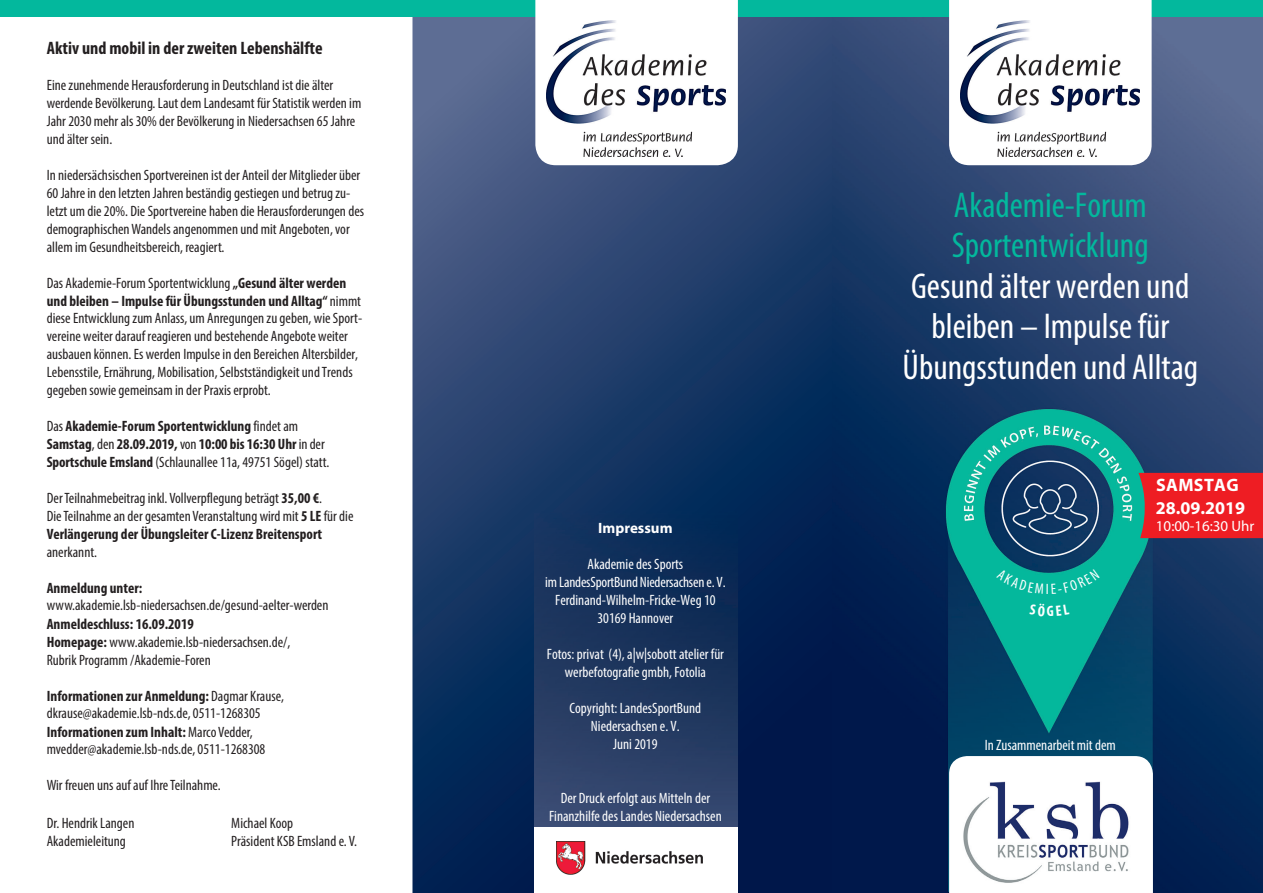
<style>
.page{position:relative;width:1263px;height:893px;background:#fff}
.page>*{position:absolute;margin:0;border:0;box-sizing:border-box;transform-origin:0 0}
.t1{font:condensed 36px/40.5px "Myriad Pro";color:#fff;text-align:center}
.t2{font:condensed 36px/40.5px "Myriad Pro";color:#03b89d}
.t3{font:700 condensed 18px "Myriad Pro";color:#231f20}
.t4{font:700 18px/23.7px "Myriad Pro";letter-spacing:.02em;color:#fff}
.t5{font:condensed 15px/17.9px "Myriad Pro";color:#231f20}
.t6{font:condensed 15px/18px "Myriad Pro";color:#fff;text-align:center}
.t7{font:700 condensed 15px/18px "Myriad Pro";color:#231f20}
.t8{font:15px "Myriad Pro";color:#fff}
.t9{font:700 15px "Myriad Pro";color:#fff}
.s1{font-weight:700}
.s2{font-weight:400}
</style>
<div class="page">
<img style="left:412px;top:17px;width:420px;height:876px">
<img style="left:832px;top:17px;width:431px;height:876px">
<img style="left:535px;top:511px;width:203px;height:382px">
<div style="left:1138px;top:473px;width:125px;height:65px;background:#ee1d23"></div>
<div style="left:0;top:0;width:1263px;height:17px;background:#03b89d"></div>
<svg style="left:535px;top:0;width:203px;height:165px"></svg>
<img style="left:547px;top:21px;width:179px;height:136px">
<svg style="left:949px;top:0;width:202px;height:165px"></svg>
<img style="left:961px;top:21px;width:178px;height:136px">
<div style="left:534px;top:827px;width:203px;height:66px;background:#fff"></div>
<img style="left:557px;top:841px;width:146px;height:34px">
<svg style="left:949px;top:756px;width:204px;height:137px"></svg>
<img style="left:959px;top:766px;width:186px;height:125px">
<svg style="left:996px;top:569px;width:48px;height:25px"></svg>
<svg style="left:1051px;top:569px;width:49px;height:25px"></svg>
<svg style="left:1030px;top:603px;width:39px;height:13px"></svg>
<p class="t3" style="left:47px;top:37px;width:277px">Aktiv und mobil in der zweiten Lebenshälfte</p>
<p class="t5" style="left:47px;top:76px;width:316px">Eine zunehmende Herausforderung in Deutschland ist die älter werdende Bevölkerung. Laut dem Landesamt für Statistik werden im Jahr 2030 mehr als 30% der Bevölkerung in Niedersachsen 65 Jahre und älter sein.</p>
<p class="t5" style="left:47px;top:166px;width:319px">In niedersächsischen Sportvereinen ist der Anteil der Mitglieder über 60 Jahre in den letzten Jahren beständig gestiegen und betrug zu&shy;letzt um die 20%. Die Sportvereine haben die Herausforderungen des demographischen Wandels angenommen und mit Angeboten, vor allem im Gesundheitsbereich, reagiert.</p>
<p class="t5" style="left:47px;top:274px;width:317px">Das Akademie-Forum Sportentwicklung <span class="s1">„Gesund älter werden und bleiben – Impulse für Übungsstunden und Alltag“</span> nimmt diese Entwicklung zum Anlass, um Anregungen zu geben, wie Sport&shy;vereine weiter darauf reagieren und bestehende Angebote weiter ausbauen können. Es werden Impulse in den Bereichen Altersbilder, Lebensstile, Ernährung, Mobilisation, Selbstständigkeit und Trends gegeben sowie gemeinsam in der Praxis erprobt.</p>
<p class="t7" style="left:47px;top:417px;width:284px"><span class="s2">Das</span> Akademie-Forum Sportentwicklung <span class="s2">findet am<br></span>Samstag<span class="s2">, den</span> 28.09.2019, <span class="s2">von</span> 10:00 bis 16:30 Uhr <span class="s2">in der<br></span>Sportschule Emsland <span class="s2">(Schlaunallee 11a, 49751 Sögel) statt.</span></p>
<p class="t5" style="left:47px;top:489px;width:308px">Der Teilnahmebeitrag inkl. Vollverpflegung beträgt <span class="s1">35,00 €</span>.<br>Die Teilnahme an der gesamten Veranstaltung wird mit <span class="s1">5 LE</span> für die<br><span class="s1">Verlängerung der Übungsleiter C-Lizenz Breitensport</span></p>
<p class="t5" style="left:47px;top:543px;width:52px">anerkannt.</p>
<p class="t7" style="left:47px;top:578px;width:97px">Anmeldung unter:</p>
<p class="t5" style="left:47px;top:596px;width:283px">www.akademie.lsb-niedersachsen.de/gesund-aelter-werden</p>
<p class="t5" style="left:47px;top:615px;width:245px"><span class="s1">Anmeldeschluss: 16.09.2019<br>Homepage:</span> www.akademie.lsb-niedersachsen.de/,<br>Rubrik Programm /Akademie-Foren</p>
<p class="t5" style="left:47px;top:687px;width:239px"><span class="s1">Informationen zur Anmeldung:</span> Dagmar Krause, dkrause@akademie.lsb-nds.de, 0511-1268305<br><span class="s1">Informationen zum Inhalt:</span> Marco Vedder, mvedder@akademie.lsb-nds.de, 0511-1268308</p>
<p class="t5" style="left:47px;top:776px;width:176px">Wir freuen uns auf auf Ihre Teilnahme.</p>
<p class="t5" style="left:47px;top:814px;width:89px">Dr. Hendrik Langen</p>
<p class="t5" style="left:231px;top:814px;width:63px">Michael Koop</p>
<p class="t5" style="left:47px;top:832px;width:81px">Akademieleitung</p>
<p class="t5" style="left:231px;top:832px;width:127px">Präsident KSB Emsland e. V.</p>
<p class="t9" style="left:598px;top:518px;width:76px">Impressum</p>
<p class="t6" style="left:545px;top:555px;width:182px">Akademie des Sports<br>im LandesSportBund Niedersachsen e. V.<br>Ferdinand-Wilhelm-Fricke-Weg 10<br>30169 Hannover</p>
<p class="t6" style="left:547px;top:645px;width:179px">Fotos: privat (4), a|w|sobott atelier für werbefotografie gmbh, Fotolia</p>
<p class="t6" style="left:570px;top:699px;width:133px">Copyright: LandesSportBund<br>Niedersachsen e. V.<br>Juni 2019</p>
<p class="t6" style="left:549px;top:789px;width:174px">Der Druck erfolgt aus Mitteln der<br>Finanzhilfe des Landes Niedersachsen</p>
<h1 class="t2" style="left:952px;top:184px;width:198px">Akademie-Forum<br>Sportentwicklung</h1>
<h1 class="t1" style="left:902px;top:265px;width:297px">Gesund älter werden und bleiben – Impulse für<br>Übungsstunden und Alltag</h1>
<p class="t6" style="left:1046px;top:580px;width:5px">I</p>
<p class="t4" style="left:1156px;top:472px;width:91px">SAMSTAG<br>28.09.2019</p>
<p class="t8" style="left:1156px;top:517px;width:100px">10:00-16:30 Uhr</p>
<p class="t6" style="left:985px;top:736px;width:133px">In Zusammenarbeit mit dem</p>
</div>
